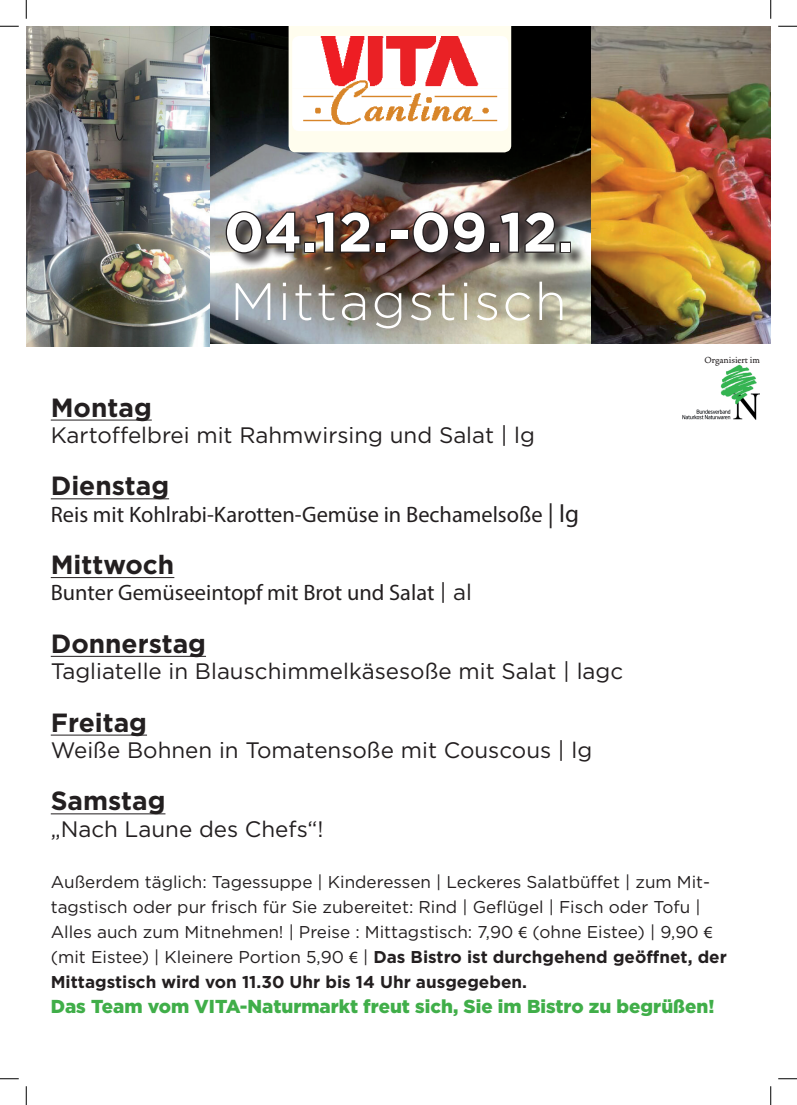
<style>
.page{position:relative;width:797px;height:1105px;background:#fff}
.page>*{position:absolute;margin:0;border:0;box-sizing:border-box;transform-origin:0 0}
.t1{font:700 55px "Gotham";color:#fff}
.t2{font:300 52.5px "Gotham";letter-spacing:.04em;color:#fff}
.t3{font:700 26.38px "Gotham";color:#231f20}
.t4{font:22.38px "Gotham";color:#231f20}
.t5{font:22.38px "Myriad Pro";color:#231f20}
.t6{font:900 18.75px "Gotham";color:#40ae49}
.t7{font:17.12px/25px "Gotham";color:#231f20}
.t8{font:500 11px "Vendetta OT";color:#231f20}
.s1{font-size:25px}
.s2{font-family:"Gotham"}
.s3{font-family:"Myriad Pro"}
.s4{font-weight:700}
</style>
<div class="page">
<img style="left:209px;top:26px;width:382px;height:318px">
<div style="left:288px;top:26px;width:223px;height:126px;background:#fffdee"></div>
<img style="left:292px;top:36px;width:216px;height:95px">
<img style="left:26px;top:26px;width:183px;height:320px">
<img style="left:591px;top:26px;width:179px;height:318px">
<div style="left:228px;top:213px;width:358px;height:56px;background:#231f20;opacity:.75"></div>
<svg style="left:224px;top:210px;width:78px;height:45px"></svg>
<div style="left:304px;top:242px;width:11px;height:11px;border:2px solid #231f20"></div>
<img style="left:313px;top:210px;width:59px;height:44px">
<div style="left:375px;top:242px;width:11px;height:11px;border:2px solid #231f20"></div>
<div style="left:390px;top:229px;width:19px;height:11px;border:2px solid #231f20"></div>
<svg style="left:411px;top:210px;width:76px;height:45px"></svg>
<div style="left:489px;top:242px;width:11px;height:11px;border:2px solid #231f20"></div>
<svg style="left:498px;top:210px;width:58px;height:44px"></svg>
<div style="left:559px;top:242px;width:12px;height:11px;border:2px solid #231f20"></div>
<hr style="left:51px;top:420px;width:101px;height:1px;background:#231f20">
<hr style="left:51px;top:499px;width:118px;height:1px;background:#231f20">
<hr style="left:51px;top:577px;width:123px;height:1px;background:#231f20">
<hr style="left:51px;top:656px;width:155px;height:1px;background:#231f20">
<hr style="left:51px;top:735px;width:96px;height:1px;background:#231f20">
<hr style="left:51px;top:814px;width:114px;height:1px;background:#231f20">
<img style="left:682px;top:364px;width:77px;height:56px">
<svg style="left:0;top:25px;width:19px;height:2px"></svg>
<svg style="left:778px;top:25px;width:19px;height:2px"></svg>
<svg style="left:0;top:1078px;width:19px;height:1px"></svg>
<svg style="left:778px;top:1078px;width:19px;height:1px"></svg>
<svg style="left:25px;top:0;width:2px;height:19px"></svg>
<svg style="left:25px;top:1086px;width:2px;height:19px"></svg>
<svg style="left:770px;top:0;width:1px;height:19px"></svg>
<svg style="left:770px;top:1086px;width:1px;height:19px"></svg>
<h1 class="t1" style="left:224px;top:200px;width:350px">04.12.-09.12.</h1>
<h2 class="t2" style="left:230px;top:273px;width:338px">Mittagstisch</h2>
<p class="t8" style="left:704px;top:355px;width:57px">Organisiert im</p>
<h3 class="t3" style="left:51px;top:392px;width:102px">Montag</h3>
<h3 class="t4" style="left:51px;top:422px;width:485px">Kartoffelbrei mit Rahmwirsing und Salat | lg</h3>
<h3 class="t3" style="left:51px;top:471px;width:120px">Dienstag</h3>
<h3 class="t5" style="left:51px;top:500px;width:529px">Reis mit Kohlrabi-Karotten-Gemüse in Bechamelsoße <span class="s1">| lg</span></h3>
<h3 class="t3" style="left:51px;top:549px;width:125px">Mittwoch</h3>
<h3 class="t5" style="left:51px;top:579px;width:423px">Bunter Gemüseeintopf mit Brot und Salat <span class="s2">| al</span></h3>
<h3 class="t3" style="left:51px;top:628px;width:157px">Donnerstag</h3>
<h3 class="t4" style="left:51px;top:659px;width:574px">Tagliatelle in Blauschimmelkäsesoße mit Salat | lagc</h3>
<h3 class="t3" style="left:51px;top:707px;width:98px">Freitag</h3>
<h3 class="t4" style="left:51px;top:737px;width:543px">Weiße Bohnen in Tomatensoße mit Couscous | lg</h3>
<h3 class="t3" style="left:51px;top:786px;width:116px">Samstag</h3>
<h3 class="t4" style="left:51px;top:816px;width:274px">„Nach Laune des Chefs“!</h3>
<p class="t7" style="left:51px;top:869px;width:677px">Außerdem täglich: Tagessuppe | Kinderessen | Leckeres Salatbüffet | zum Mit&shy;tagstisch oder pur frisch für Sie zubereitet: Rind | Geflügel | Fisch oder Tofu | Alles auch zum Mitnehmen! | Preise : Mittagstisch: 7,90 <span class="s3">€</span> (ohne Eistee) | 9,90 <span class="s3">€ </span>(mit Eistee) | Kleinere Portion 5,90 <span class="s3">€</span> | <span class="s4">Das Bistro ist durchgehend geöffnet, der Mittagstisch wird von 11.30 Uhr bis 14 Uhr ausgegeben.</span></p>
<p class="t6" style="left:51px;top:995px;width:665px">Das Team vom VITA-Naturmarkt freut sich, Sie im Bistro zu begrüßen!</p>
</div>
